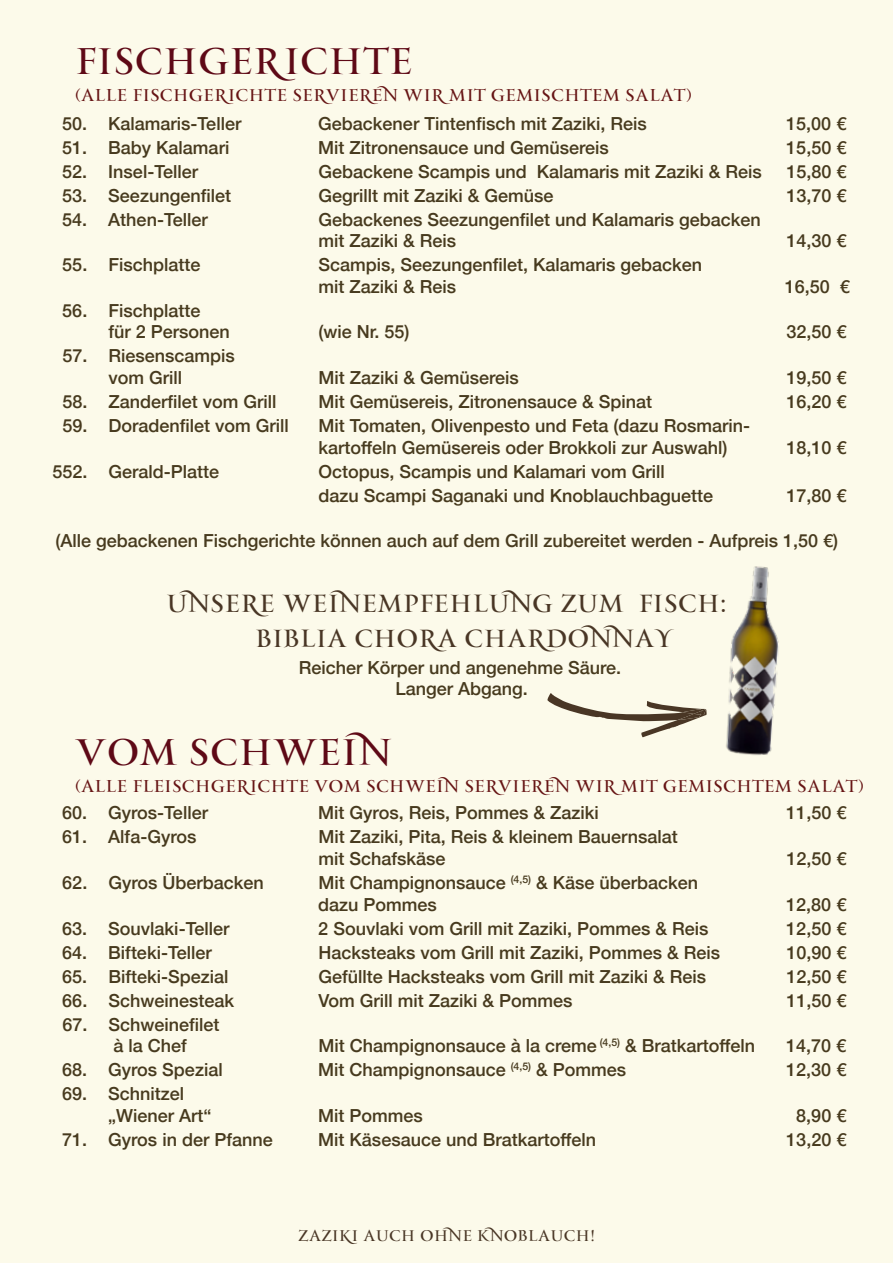
<style>
.page{position:relative;width:893px;height:1263px;background:#fcfaea}
.page>*{position:absolute;margin:0;border:0;box-sizing:border-box;transform-origin:0 0}
.t1{font:36px "PF Monumenta Pro";color:#5e0916}
.t2{font:24px/34.5px "PF Monumenta Pro";color:#493625}
.t3{font:500 18px/21.6px "Helvetica Neue";color:#473a1e}
.t4{font:16.5px "PF Monumenta Pro";color:#661414}
.t5{font:15px "PF Monumenta Pro";color:#493625}
</style>
<div class="page">
<svg style="left:547px;top:693px;width:160px;height:44px;background:#d4cebe"></svg>
<img style="left:715px;top:558px;width:82px;height:204px">
<h1 class="t1" style="left:75px;top:39px;width:339px">FISCHGERICHTE</h1>
<p class="t4" style="left:75px;top:85px;width:618px">(ALLE FISCHGERICHTE SERVIEREN WIR MIT GEMISCHTEM SALAT)</p>
<p class="t3" style="left:62px;top:111px;width:181px">50. Kalamaris-Teller</p>
<p class="t3" style="left:318px;top:111px;width:330px">Gebackener Tintenfisch mit Zaziki, Reis</p>
<p class="t3" style="left:786px;top:111px;width:62px">15,00 €</p>
<p class="t3" style="left:62px;top:135px;width:169px">51. Baby Kalamari</p>
<p class="t3" style="left:318px;top:135px;width:292px">Mit Zitronensauce und Gemüsereis</p>
<p class="t3" style="left:786px;top:135px;width:62px">15,50 €</p>
<p class="t3" style="left:62px;top:159px;width:137px">52. Insel-Teller</p>
<p class="t3" style="left:318px;top:159px;width:445px">Gebackene Scampis und Kalamaris mit Zaziki &amp; Reis</p>
<p class="t3" style="left:786px;top:159px;width:62px">15,80 €</p>
<p class="t3" style="left:62px;top:183px;width:170px">53. Seezungenfilet</p>
<p class="t3" style="left:318px;top:183px;width:237px">Gegrillt mit Zaziki &amp; Gemüse</p>
<p class="t3" style="left:786px;top:183px;width:62px">13,70 €</p>
<p class="t3" style="left:62px;top:207px;width:147px">54. Athen-Teller</p>
<p class="t3" style="left:318px;top:207px;width:444px">Gebackenes Seezungenfilet und Kalamaris gebacken mit Zaziki &amp; Reis</p>
<p class="t3" style="left:786px;top:229px;width:62px">14,30 €</p>
<p class="t3" style="left:62px;top:253px;width:140px">55. Fischplatte</p>
<p class="t3" style="left:318px;top:253px;width:385px">Scampis, Seezungenfilet, Kalamaris gebacken mit Zaziki &amp; Reis</p>
<p class="t3" style="left:785px;top:274px;width:67px">16,50 €</p>
<p class="t3" style="left:108px;top:298px;width:123px;text-indent:-46px">56. Fischplatte<br>für 2 Personen</p>
<p class="t3" style="left:62px;top:344px;width:174px;text-align:center">57. Riesenscampis vom Grill</p>
<p class="t3" style="left:318px;top:320px;width:93px">(wie Nr. 55)</p>
<p class="t3" style="left:786px;top:320px;width:62px">32,50 €</p>
<p class="t3" style="left:318px;top:365px;width:202px">Mit Zaziki &amp; Gemüsereis</p>
<p class="t3" style="left:786px;top:365px;width:62px">19,50 €</p>
<p class="t3" style="left:62px;top:389px;width:216px">58. Zanderfilet vom Grill</p>
<p class="t3" style="left:318px;top:389px;width:335px">Mit Gemüsereis, Zitronensauce &amp; Spinat</p>
<p class="t3" style="left:786px;top:389px;width:62px">16,20 €</p>
<p class="t3" style="left:62px;top:413px;width:228px">59. Doradenfilet vom Grill</p>
<p class="t3" style="left:318px;top:413px;width:433px">Mit Tomaten, Olivenpesto und Feta (dazu Rosmarin&shy;kartoffeln Gemüsereis oder Brokkoli zur Auswahl)</p>
<p class="t3" style="left:786px;top:435px;width:62px">18,10 €</p>
<p class="t3" style="left:52px;top:459px;width:168px">552. Gerald-Platte</p>
<p class="t3" style="left:318px;top:458px;width:396px;line-height:24px">Octopus, Scampis und Kalamari vom Grill<br>dazu Scampi Saganaki und Knoblauchbaguette</p>
<p class="t3" style="left:786px;top:483px;width:62px">17,80 €</p>
<p class="t3" style="left:55px;top:528px;width:784px">(Alle gebackenen Fischgerichte können auch auf dem Grill zubereitet werden - Aufpreis 1,50 €)</p>
<h2 class="t2" style="left:255px;top:586px;width:473px;text-indent:-89px">UNSERE WEINEMPFEHLUNG ZUM FISCH:<br>BIBLIA CHORA CHARDONNAY</h2>
<p class="t3" style="left:299px;top:655px;width:324px;text-align:center">Reicher Körper und angenehme Säure.<br>Langer Abgang.</p>
<h1 class="t1" style="left:75px;top:730px;width:318px">VOM SCHWEIN</h1>
<p class="t4" style="left:75px;top:776px;width:790px">(ALLE FLEISCHGERICHTE VOM SCHWEIN SERVIEREN WIR MIT GEMISCHTEM SALAT)</p>
<p class="t3" style="left:62px;top:801px;width:147px">60. Gyros-Teller</p>
<p class="t3" style="left:318px;top:801px;width:282px">Mit Gyros, Reis, Pommes &amp; Zaziki</p>
<p class="t3" style="left:786px;top:801px;width:62px">11,50 €</p>
<p class="t3" style="left:62px;top:825px;width:136px">61. Alfa-Gyros</p>
<p class="t3" style="left:318px;top:825px;width:361px">Mit Zaziki, Pita, Reis &amp; kleinem Bauernsalat mit Schafskäse</p>
<p class="t3" style="left:786px;top:846px;width:62px">12,50 €</p>
<p class="t3" style="left:62px;top:870px;width:203px">62. Gyros Überbacken</p>
<p class="t3" style="left:318px;top:870px;width:381px">Mit Champignonsauce <sup>(4,5)</sup> &amp; Käse überbacken dazu Pommes</p>
<p class="t3" style="left:786px;top:892px;width:62px">12,80 €</p>
<p class="t3" style="left:62px;top:916px;width:169px">63. Souvlaki-Teller</p>
<p class="t3" style="left:318px;top:916px;width:392px">2 Souvlaki vom Grill mit Zaziki, Pommes &amp; Reis</p>
<p class="t3" style="left:786px;top:916px;width:62px">12,50 €</p>
<p class="t3" style="left:62px;top:940px;width:151px">64. Bifteki-Teller</p>
<p class="t3" style="left:318px;top:940px;width:403px">Hacksteaks vom Grill mit Zaziki, Pommes &amp; Reis</p>
<p class="t3" style="left:786px;top:940px;width:62px">10,90 €</p>
<p class="t3" style="left:62px;top:964px;width:168px">65. Bifteki-Spezial</p>
<p class="t3" style="left:318px;top:964px;width:389px">Gefüllte Hacksteaks vom Grill mit Zaziki &amp; Reis</p>
<p class="t3" style="left:786px;top:964px;width:62px">12,50 €</p>
<p class="t3" style="left:62px;top:988px;width:173px">66. Schweinesteak</p>
<p class="t3" style="left:318px;top:988px;width:256px">Vom Grill mit Zaziki &amp; Pommes</p>
<p class="t3" style="left:786px;top:988px;width:62px">11,50 €</p>
<p class="t3" style="left:113px;top:1012px;width:108px;text-indent:-51px">67. Schweinefilet à la Chef</p>
<p class="t3" style="left:318px;top:1033px;width:438px">Mit Champignonsauce à la creme <sup>(4,5)</sup> &amp; Bratkartoffeln</p>
<p class="t3" style="left:786px;top:1033px;width:62px">14,70 €</p>
<p class="t3" style="left:62px;top:1057px;width:162px">68. Gyros Spezial</p>
<p class="t3" style="left:318px;top:1057px;width:309px">Mit Champignonsauce <sup>(4,5)</sup> &amp; Pommes</p>
<p class="t3" style="left:786px;top:1057px;width:62px">12,30 €</p>
<p class="t3" style="left:108px;top:1081px;width:105px;text-indent:-46px">69. Schnitzel „Wiener Art“</p>
<p class="t3" style="left:318px;top:1103px;width:106px">Mit Pommes</p>
<p class="t3" style="left:796px;top:1103px;width:52px">8,90 €</p>
<p class="t3" style="left:62px;top:1127px;width:212px">71. Gyros in der Pfanne</p>
<p class="t3" style="left:318px;top:1127px;width:279px">Mit Käsesauce und Bratkartoffeln</p>
<p class="t3" style="left:786px;top:1127px;width:62px">13,20 €</p>
<p class="t5" style="left:298px;top:1226px;width:298px">ZAZIKI AUCH OHNE KNOBLAUCH!</p>
</div>
